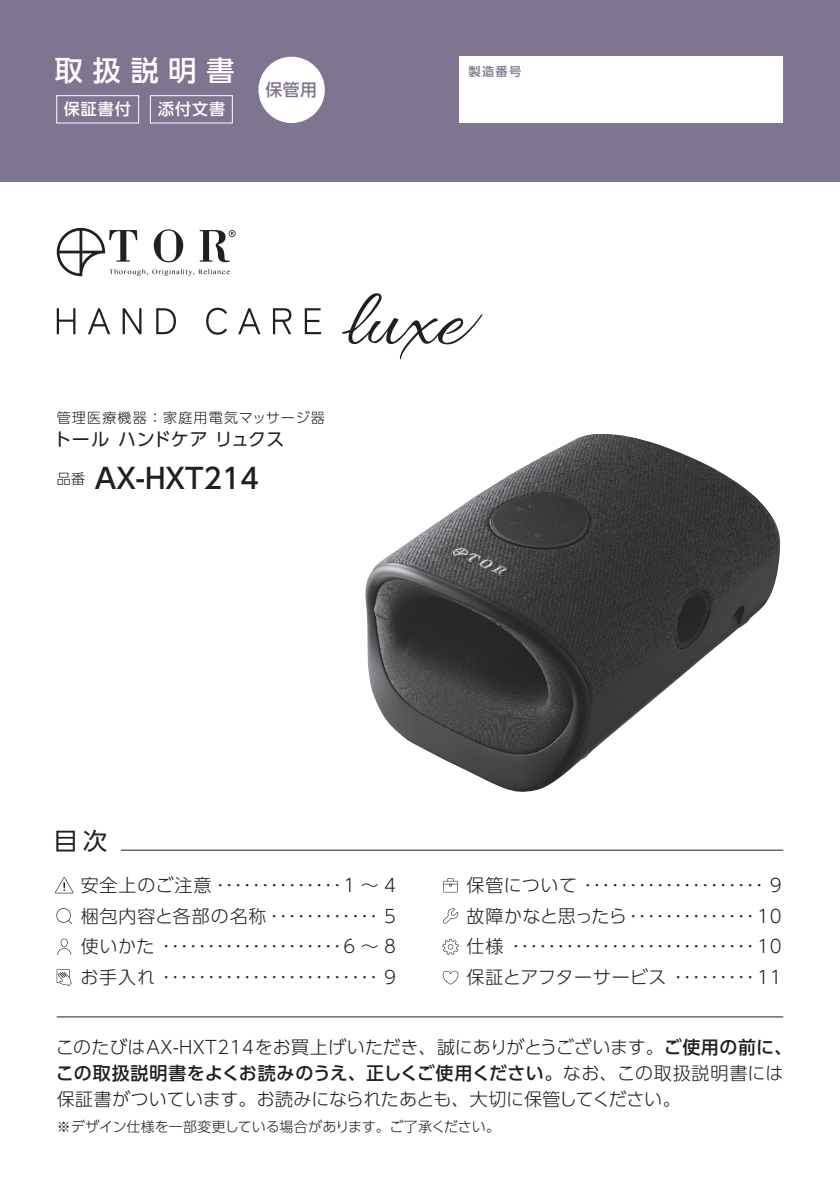
<style>
.page{position:relative;width:840px;height:1191px;background:#fff}
.page>*{position:absolute;margin:0;border:0;box-sizing:border-box;transform-origin:0 0}
.t1{font:500 28px "UD Shin Go Pro";color:#231f20}
.t2{font:500 28px "UD Shin Go Pro";letter-spacing:.35em;color:#fff}
.t3{font:24px "UD Shin Go Pro";color:#231f20}
.t4{font:300 18px/31px "UD Shin Go Pro";letter-spacing:.015em;color:#231f20;text-align:justify}
.t5{font:300 18px/26px "UD Shin Go Pro";letter-spacing:-.005em;color:#231f20}
.t6{font:18px "UD Shin Go Pro";letter-spacing:.015em;color:#231f20}
.t7{font:500 16.8px "UD Shin Go Pro";color:#807591}
.t8{font:500 16px "UD Shin Go Pro";letter-spacing:.06em;color:#fff}
.t9{font:300 14px "UD Shin Go Pro";letter-spacing:-.005em;color:#231f20}
.t10{font:300 14px "UD Shin Go Pro";letter-spacing:.085em;color:#231f20}
.t11{font:500 12px "UD Shin Go Pro";color:#807591}
.s1{font-weight:500}
</style>
<div class="page">
<img style="left:365px;top:434px;width:415px;height:358px">
<svg style="left:57px;top:293px;width:425px;height:67px"></svg>
<div style="left:0;top:0;width:839px;height:182px;background:#807591"></div>
<hr style="left:57px;top:1016px;width:725px;height:1px;background:#231f20">
<hr style="left:121px;top:849px;width:661px;height:1px;background:#231f20">
<div style="left:56px;top:95px;width:83px;height:28px;border:1px solid #fff"></div>
<div style="left:150px;top:95px;width:83px;height:28px;border:1px solid #fff"></div>
<div style="left:258px;top:57px;width:66px;height:66px;background:#fff;border-radius:50%"></div>
<div style="left:459px;top:57px;width:323px;height:66px;background:#fff"></div>
<svg style="left:56px;top:908px;width:16px;height:16px"></svg>
<svg style="left:443px;top:878px;width:14px;height:14px"></svg>
<svg style="left:442px;top:908px;width:16px;height:15px"></svg>
<svg style="left:442px;top:939px;width:16px;height:15px"></svg>
<svg style="left:442px;top:971px;width:16px;height:13px"></svg>
<svg style="left:57px;top:969px;width:15px;height:17px"></svg>
<svg style="left:57px;top:938px;width:14px;height:17px"></svg>
<svg style="left:55px;top:877px;width:19px;height:16px"></svg>
<svg style="left:57px;top:228px;width:178px;height:48px"></svg>
<h1 class="t2" style="left:55px;top:47px;width:181px">取扱説明書</h1>
<p class="t8" style="left:64px;top:96px;width:68px">保証書付</p>
<p class="t8" style="left:158px;top:96px;width:68px">添付文書</p>
<p class="t7" style="left:265px;top:76px;width:53px">保管用</p>
<p class="t10" style="left:57px;top:406px;width:269px">管理医療機器：家庭用電気マッサージ器</p>
<p class="t6" style="left:54px;top:425px;width:232px">トール ハンドケア リュクス</p>
<h1 class="t1" style="left:57px;top:456px;width:204px"><sup>品番</sup> AX-HXT214</h1>
<p class="t11" style="left:468px;top:62px;width:54px">製造番号</p>
<h2 class="t3" style="left:54px;top:821px;width:55px">目次</h2>
<p class="t4" style="left:80px;top:868px;width:317px">安全上のご注意･･････････････1 ～4梱包内容と各部の名称････････････ 5使いかた････････････････････6 ～ 8お手入れ････････････････････････ 9</p>
<p class="t4" style="left:466px;top:868px;width:316px">保管について････････････････････ 9故障かなと思ったら･･････････････10仕様･･･････････････････････････10保証とアフターサービス･････････11</p>
<p class="t5" style="left:56px;top:1034px;width:737px">このたびはAX-HXT214をお買上げいただき、誠にありがとうございます。<span class="s1">ご使用の前に、この取扱説明書をよくお読みのうえ、正しくご使用ください。</span>なお、この取扱説明書には保証書がついています。お読みになられたあとも、大切に保管してください。</p>
<p class="t9" style="left:57px;top:1115px;width:444px">※デザイン仕様を一部変更している場合があります。ご了承ください。</p>
</div>
